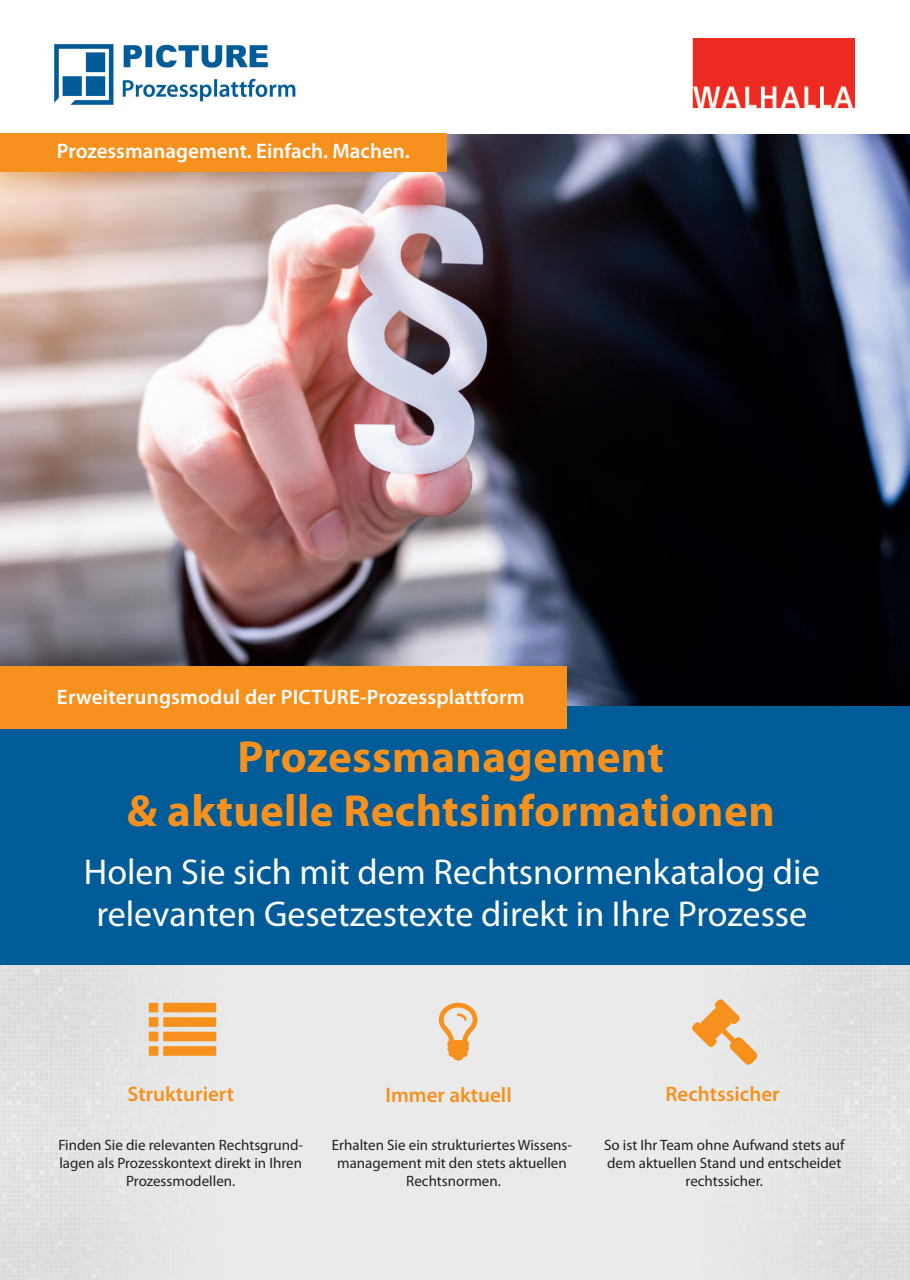
<style>
.page{position:relative;width:910px;height:1280px;background:#fff}
.page>*{position:absolute;margin:0;border:0;box-sizing:border-box;transform-origin:0 0}
.t1{font:700 45px/54px "Myriad Pro";letter-spacing:.01em;color:#f6911e;text-align:center}
.t2{font:36px/42px "Myriad Pro";color:#fff;text-align:center}
.t3{font:600 21px "Myriad Pro";letter-spacing:.005em;color:#fff}
.t4{font:600 21px "Myriad Pro";color:#f6911e}
.t5{font:15px/18px "Myriad Pro";color:#231f20;text-align:center}
</style>
<div class="page">
<img style="left:0;top:133px;width:910px;height:573px">
<div style="left:0;top:706px;width:910px;height:259px;background:#005c98"></div>
<div style="left:0;top:133px;width:446px;height:39px;background:#f6911e"></div>
<img style="left:54px;top:45px;width:242px;height:59px">
<img style="left:692px;top:38px;width:163px;height:71px">
<div style="left:0;top:666px;width:567px;height:63px;background:#f6911e"></div>
<div style="left:149px;top:1003px;width:67px;height:53px;background:#e6e8e7"></div>
<div style="left:439px;top:1003px;width:38px;height:57px;background:#eaeaea"></div>
<div style="left:692px;top:999px;width:65px;height:65px;background:#e7e9e9"></div>
<h3 class="t3" style="left:57px;top:138px;width:354px">Prozessmanagement. Einfach. Machen.</h3>
<h3 class="t3" style="left:57px;top:683px;width:469px">Erweiterungsmodul der PICTURE-Prozessplattform</h3>
<h1 class="t1" style="left:127px;top:728px;width:649px">Prozessmanagement<br>&amp; aktuelle Rechtsinformationen</h1>
<h2 class="t2" style="left:84px;top:850px;width:737px">Holen Sie sich mit dem Rechtsnormenkatalog die relevanten Gesetzestexte direkt in Ihre Prozesse</h2>
<h3 class="t4" style="left:128px;top:1081px;width:108px">Strukturiert</h3>
<h3 class="t4" style="left:385px;top:1081px;width:128px">Immer aktuell</h3>
<h3 class="t4" style="left:665px;top:1081px;width:116px">Rechtssicher</h3>
<p class="t5" style="left:332px;top:1135px;width:242px">Erhalten Sie ein strukturiertes Wissens&shy;management mit den stets aktuellen<br>Rechtsnormen.</p>
<p class="t5" style="left:604px;top:1135px;width:242px">So ist Ihr Team ohne Aufwand stets auf dem aktuellen Stand und entscheidet rechtssicher.</p>
<p class="t5" style="left:58px;top:1135px;width:246px">Finden Sie die relevanten Rechtsgrund&shy;lagen als Prozesskontext direkt in Ihren<br>Prozessmodellen.</p>
</div>
